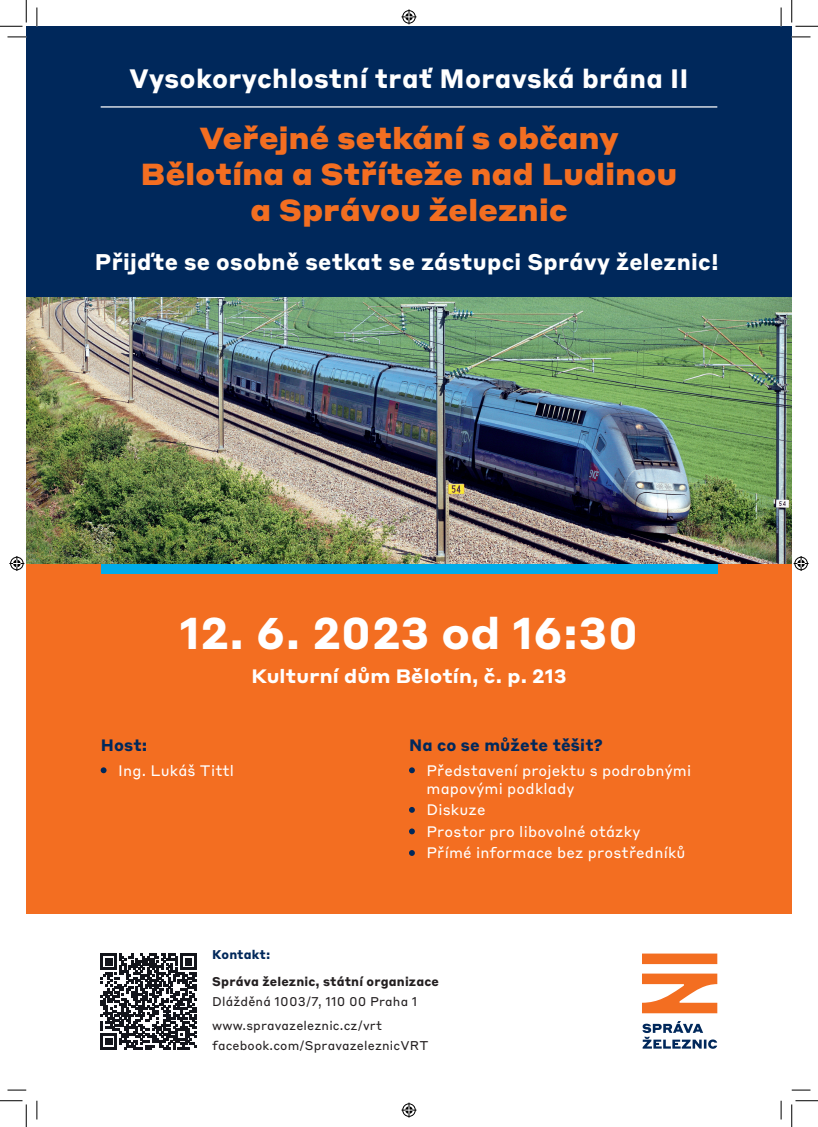
<style>
.page{position:relative;width:818px;height:1127px;background:#fff}
.page>*{position:absolute;margin:0;border:0;box-sizing:border-box;transform-origin:0 0}
.t1{font:700 43.75px "Styrene A";letter-spacing:.01em;color:#fff}
.t2{font:900 30px/36px "Styrene A";letter-spacing:.01em;color:#f36e21;text-align:center}
.t3{font:700 26.25px "Styrene B";letter-spacing:.01em;color:#fff}
.t4{font:700 22.38px "Styrene B";letter-spacing:.01em;color:#fff}
.t5{font:700 19.12px "Styrene A";letter-spacing:.01em;color:#fff}
.t6{font:700 16.25px "Styrene B";letter-spacing:.01em;color:#00285b}
.t7{font:15px/18px "Styrene B";letter-spacing:.01em;color:#fff}
.t8{font:700 12.5px/19.9px "Styrene B";letter-spacing:.01em;color:#231f20}
.t9{font:12.5px/19.9px "Styrene B";letter-spacing:.01em;color:#231f20}
.t10{font:700 12.5px "Styrene B";letter-spacing:.01em;color:#00285b}
.s1{font-weight:400}
</style>
<div class="page">
<div style="left:26px;top:563px;width:766px;height:354px;background:#f36e21"></div>
<div style="left:26px;top:914px;width:766px;height:186px;background:#fff"></div>
<div style="left:26px;top:26px;width:766px;height:537px;background:#00285b"></div>
<svg style="left:409px;top:767px;width:6px;height:6px"></svg>
<svg style="left:409px;top:807px;width:6px;height:5px"></svg>
<svg style="left:409px;top:828px;width:6px;height:6px"></svg>
<svg style="left:409px;top:850px;width:6px;height:5px"></svg>
<div style="left:101px;top:563px;width:616px;height:11px;background:#00acea"></div>
<hr style="left:101px;top:106px;width:616px;height:1px;background:#fff">
<svg style="left:642px;top:1021px;width:75px;height:27px"></svg>
<svg style="left:642px;top:953px;width:75px;height:59px"></svg>
<svg style="left:101px;top:953px;width:96px;height:96px"></svg>
<img style="left:26px;top:297px;width:766px;height:266px">
<svg style="left:101px;top:767px;width:6px;height:6px"></svg>
<svg style="left:8px;top:36px;width:18px;height:2px"></svg>
<svg style="left:792px;top:36px;width:18px;height:2px"></svg>
<svg style="left:8px;top:1089px;width:18px;height:1px"></svg>
<svg style="left:792px;top:1089px;width:18px;height:1px"></svg>
<svg style="left:36px;top:8px;width:2px;height:18px"></svg>
<svg style="left:36px;top:1100px;width:2px;height:19px"></svg>
<svg style="left:780px;top:8px;width:2px;height:18px"></svg>
<svg style="left:780px;top:1100px;width:2px;height:19px"></svg>
<svg style="left:0;top:0;width:27px;height:27px"></svg>
<svg style="left:0;top:1100px;width:27px;height:26px"></svg>
<svg style="left:791px;top:0;width:27px;height:27px"></svg>
<svg style="left:791px;top:1100px;width:27px;height:26px"></svg>
<svg style="left:401px;top:9px;width:15px;height:15px"></svg>
<svg style="left:401px;top:1102px;width:15px;height:15px"></svg>
<svg style="left:9px;top:556px;width:15px;height:15px"></svg>
<svg style="left:793px;top:556px;width:15px;height:15px"></svg>
<p class="t3" style="left:129px;top:56px;width:561px">Vysokorychlostní trať Moravská brána II</p>
<p class="t2" style="left:141px;top:118px;width:538px">Veřejné setkání s občany<br>Bělotína a Stříteže nad Ludinou a Správou železnic</p>
<p class="t4" style="left:95px;top:243px;width:625px">Přijďte se osobně setkat se zástupci Správy železnic!</p>
<p class="t1" style="left:179px;top:595px;width:461px">12. 6. 2023 od 16:30</p>
<p class="t5" style="left:251px;top:659px;width:317px">Kulturní dům Bělotín, č. p. 213</p>
<p class="t6" style="left:101px;top:730px;width:48px">Host:</p>
<p class="t7" style="left:118px;top:760px;width:117px">Ing. Lukáš Tittl</p>
<p class="t6" style="left:409px;top:730px;width:195px">Na co se můžete těšit?</p>
<p class="t7" style="left:426px;top:760px;width:266px">Představení projektu s podrobnými mapovými podklady</p>
<p class="t7" style="left:426px;top:799px;width:61px">Diskuze</p>
<p class="t7" style="left:426px;top:821px;width:215px">Prostor pro libovolné otázky</p>
<p class="t7" style="left:426px;top:842px;width:260px">Přímé informace bez prostředníků</p>
<p class="t10" style="left:212px;top:943px;width:60px">Kontakt:</p>
<p class="t8" style="left:212px;top:970px;width:228px">Správa železnic, státní organizace<br><span class="s1">Dlážděná 1003/7, 110 00 Praha 1</span></p>
<p class="t9" style="left:212px;top:1014px;width:218px">www.spravazeleznic.cz/vrt facebook.com/SpravazeleznicVRT</p>
</div>
